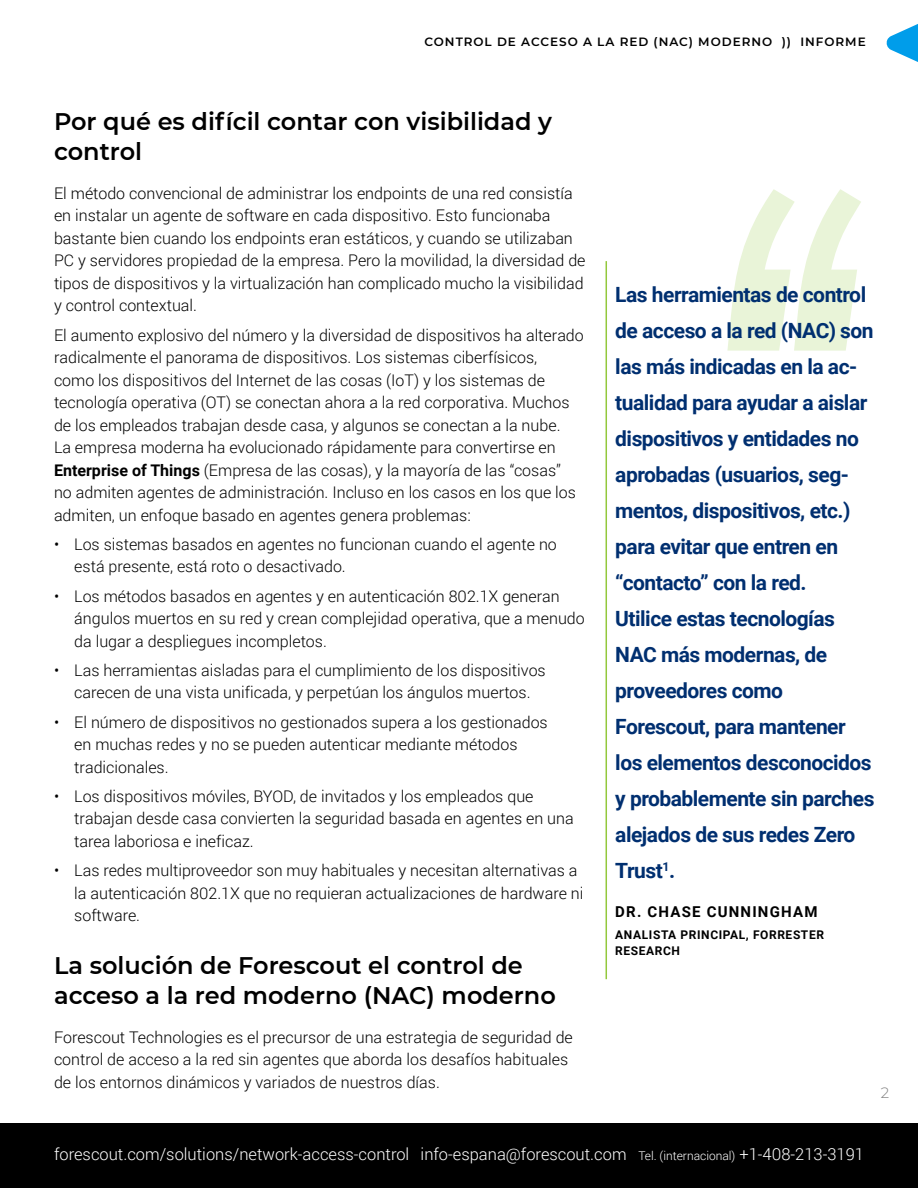
<style>
.page{position:relative;width:918px;height:1188px;background:#fff}
.page>*{position:absolute;margin:0;border:0;box-sizing:border-box;transform-origin:0 0}
.quotation_mark{font:italic 600px "Century Gothic Pro";color:#e9f4d8}
.subhead{font:600 24px/30px "Montserrat";color:#000}
.quote{font:700 21px/36px "Roboto";letter-spacing:-.025em;color:#002f70}
.t1{font:300 16.5px "Roboto";color:#fff}
.body_copy{font:300 16.05px/22.5px "Roboto";color:#000}
.quote_name{font:700 15px "Roboto";letter-spacing:.08em;color:#000}
.t2{font:300 15px "Montserrat";color:#808080}
.white_paper_name_hea{font:600 12px "Montserrat";letter-spacing:.08em;color:#000}
.quote_title{font:700 12px/16.5px "Roboto";letter-spacing:.05em;color:#000}
.t3{font:300 12px "Roboto";color:#fff}
.s1{font-weight:700}
.s2{font-size:16.5px}
</style>
<div class="page">
<svg style="left:886px;top:24px;width:32px;height:38px"></svg>
<hr style="left:606px;top:261px;width:1px;height:718px;background:#93c83c">
<div style="left:0;top:1123px;width:918px;height:65px;background:#000"></div>
<p class="white_paper_name_hea" style="left:424px;top:34px;width:443px">CONTROL DE ACCESO A LA RED (NAC) MODERNO )) INFORME</p>
<p class="subhead" style="left:54px;top:106px;width:500px">Por qué es difícil contar con visibilidad y control</p>
<p class="body_copy" style="left:54px;top:181px;width:533px">El método convencional de administrar los endpoints de una red consistía en instalar un agente de software en cada dispositivo. Esto funcionaba bastante bien cuando los endpoints eran estáticos, y cuando se utilizaban PC y servidores propiedad de la empresa. Pero la movilidad, la diversidad de tipos de dispositivos y la virtualización han complicado mucho la visibilidad y control contextual.</p>
<p class="body_copy" style="left:54px;top:323px;width:531px">El aumento explosivo del número y la diversidad de dispositivos ha alterado radicalmente el panorama de dispositivos. Los sistemas ciberfísicos,<br>como los dispositivos del Internet de las cosas (IoT) y los sistemas de tecnología operativa (OT) se conectan ahora a la red corporativa. Muchos de los empleados trabajan desde casa, y algunos se conectan a la nube.<br>La empresa moderna ha evolucionado rápidamente para convertirse en <span class="s1">Enterprise of Things</span> (Empresa de las cosas), y la mayoría de las “cosas”<br>no admiten agentes de administración. Incluso en los casos en los que los admiten, un enfoque basado en agentes genera problemas:</p>
<p class="body_copy" style="left:74px;top:532px;width:484px;text-indent:-20px">• Los sistemas basados en agentes no funcionan cuando el agente no está presente, está roto o desactivado.</p>
<p class="body_copy" style="left:74px;top:584px;width:512px;text-indent:-20px">• Los métodos basados en agentes y en autenticación 802.1X generan ángulos muertos en su red y crean complejidad operativa, que a menudo da lugar a despliegues incompletos.</p>
<p class="body_copy" style="left:54px;top:658px;width:493px;text-align:center">• Las herramientas aisladas para el cumplimiento de los dispositivos carecen de una vista unificada, y perpetúan los ángulos muertos.</p>
<p class="body_copy" style="left:74px;top:710px;width:475px;text-indent:-20px">• El número de dispositivos no gestionados supera a los gestionados en muchas redes y no se pueden autenticar mediante métodos tradicionales.</p>
<p class="body_copy" style="left:74px;top:784px;width:501px;text-indent:-20px">• Los dispositivos móviles, BYOD, de invitados y los empleados que trabajan desde casa convierten la seguridad basada en agentes en una tarea laboriosa e ineficaz.</p>
<p class="body_copy" style="left:74px;top:859px;width:511px;text-indent:-20px">• Las redes multiproveedor son muy habituales y necesitan alternativas a la autenticación 802.1X que no requieran actualizaciones de hardware ni software.</p>
<p class="subhead" style="left:54px;top:949px;width:503px">La solución de Forescout el control de acceso a la red moderno (NAC) moderno</p>
<p class="body_copy" style="left:54px;top:1025px;width:520px">Forescout Technologies es el precursor de una estrategia de seguridad de control de acceso a la red sin agentes que aborda los desafíos habituales de los entornos dinámicos y variados de nuestros días.</p>
<p class="quotation_mark" style="left:644px;top:56px;width:279px">‘‘</p>
<p class="quote" style="left:615px;top:275px;width:260px">Las herramientas de control de acceso a la red (NAC) son las más indicadas en la ac&shy;tualidad para ayudar a aislar dispositivos y entidades no aprobadas (usuarios, seg&shy;mentos, dispositivos, etc.) para evitar que entren en “contacto” con la red.</p>
<p class="quote" style="left:615px;top:599px;width:261px">Utilice estas tecnologías<br>NAC más modernas, de proveedores como<br>Forescout, para mantener los elementos desconocidos y probablemente sin parches alejados de sus redes Zero<br>Trust<sup>1</sup>.</p>
<p class="quote_name" style="left:615px;top:901px;width:204px">DR. CHASE CUNNINGHAM</p>
<p class="quote_title" style="left:615px;top:926px;width:210px">ANALISTA PRINCIPAL, FORRESTER<br>RESEARCH</p>
<p class="t2" style="left:881px;top:1082px;width:10px">2</p>
<p class="t1" style="left:54px;top:1143px;width:357px">forescout.com/solutions/network-access-control</p>
<p class="t1" style="left:421px;top:1143px;width:208px">info-espana@forescout.com</p>
<p class="t3" style="left:638px;top:1148px;width:227px">Tel. (internacional) <span class="s2">+1-408-213-3191</span></p>
</div>
